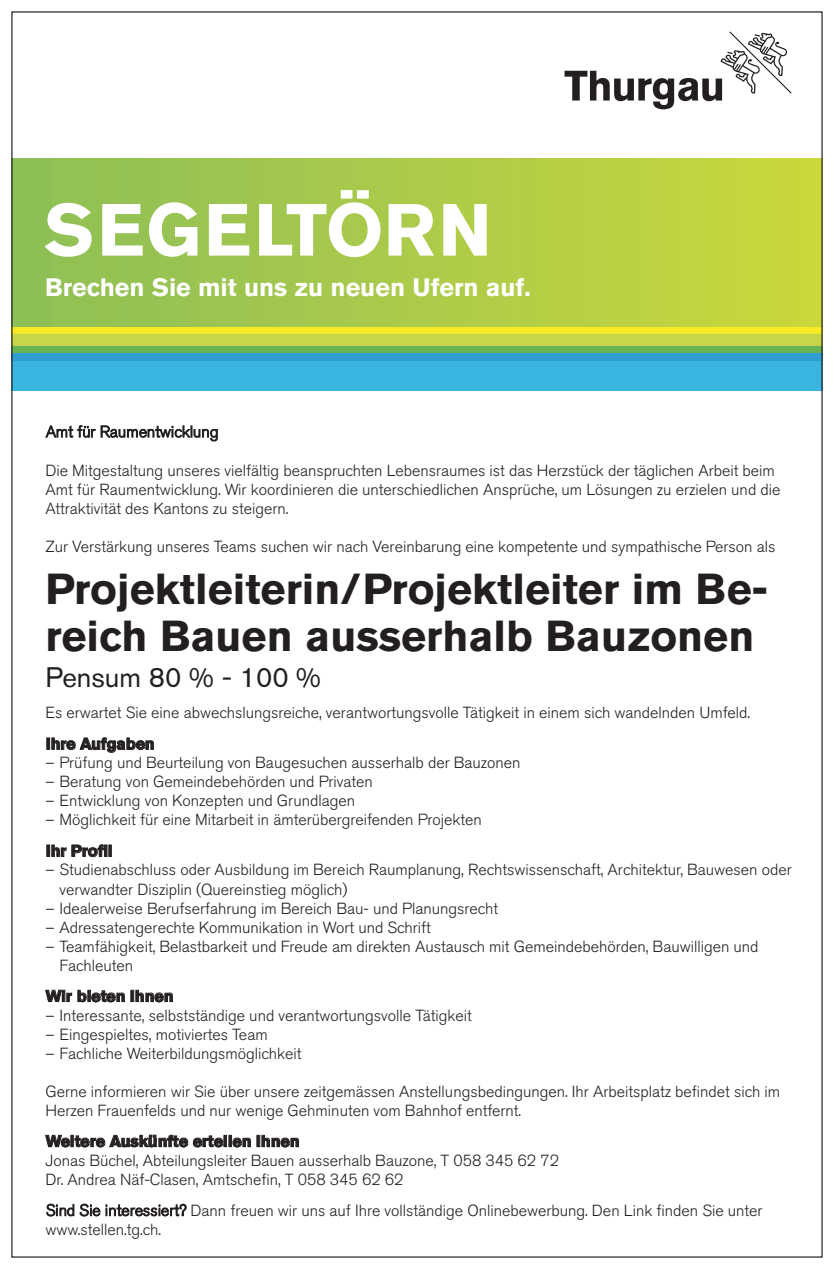
<style>
.page{position:relative;width:834px;height:1269px;background:#fff}
.page>*{position:absolute;margin:0;border:0;box-sizing:border-box;transform-origin:0 0}
.t1{font:700 73px "Akzidenz Grotesk BQ";letter-spacing:.03em;color:#fff}
.t2{font:700 43px/47px "Akzidenz Grotesk BQ";color:#231f20}
.t3{font:28px "Akzidenz Grotesk BQ";color:#231f20}
.t4{font:700 25px "Akzidenz Grotesk BQ";color:#fff}
.t5{font:300 16px/19px "Akzidenz Grotesk BQ";color:#231f20}
.t6{font:700 16px "Akzidenz Grotesk BQ";color:#231f20}
</style>
<div class="page">
<svg style="left:564px;top:32px;width:227px;height:77px"></svg>
<div style="left:11px;top:357px;width:811px;height:34px;background:#39b5df"></div>
<div style="left:11px;top:349px;width:811px;height:11px;background:#309ed1"></div>
<div style="left:11px;top:342px;width:811px;height:11px;background:#69b452"></div>
<div style="left:11px;top:319px;width:811px;height:19px;background:#f5eb24"></div>
<div style="left:13px;top:334px;width:807px;height:11px;background:#c6d646"></div>
<div style="left:11px;top:159px;width:811px;height:167px;background:linear-gradient(to right,#8dbe57,#cbd73c)"></div>
<h1 class="t1" style="left:44px;top:201px;width:449px">SEGELTÖRN</h1>
<h3 class="t4" style="left:45px;top:277px;width:487px">Brechen Sie mit uns zu neuen Ufern auf.</h3>
<p class="t5" style="left:46px;top:423px;width:174px">Amt für Raumentwicklung</p>
<p class="t5" style="left:45px;top:461px;width:736px">Die Mitgestaltung unseres vielfältig beanspruchten Lebensraumes ist das Herzstück der täglichen Arbeit beim<br>Amt für Raumentwicklung. Wir koordinieren die unterschiedlichen Ansprüche, um Lösungen zu erzielen und die<br>Attraktivität des Kantons zu steigern.</p>
<p class="t5" style="left:45px;top:537px;width:731px">Zur Verstärkung unseres Teams suchen wir nach Vereinbarung eine kompetente und sympathische Person als</p>
<h2 class="t2" style="left:45px;top:568px;width:724px">Projektleiterin/Projektleiter im Be&shy;reich Bauen ausserhalb Bauzonen</h2>
<h3 class="t3" style="left:45px;top:667px;width:277px">Pensum 80 % - 100 %</h3>
<p class="t5" style="left:45px;top:704px;width:706px">Es erwartet Sie eine abwechslungsreiche, verantwortungsvolle Tätigkeit in einem sich wandelnden Umfeld.</p>
<p class="t6" style="left:46px;top:737px;width:110px">Ihre Aufgaben</p>
<p class="t5" style="left:45px;top:754px;width:476px">– Prüfung und Beurteilung von Baugesuchen ausserhalb der Bauzonen</p>
<p class="t5" style="left:45px;top:773px;width:329px">– Beratung von Gemeindebehörden und Privaten</p>
<p class="t5" style="left:45px;top:792px;width:311px">– Entwicklung von Konzepten und Grundlagen</p>
<p class="t5" style="left:45px;top:811px;width:438px">– Möglichkeit für eine Mitarbeit in ämterübergreifenden Projekten</p>
<p class="t6" style="left:46px;top:844px;width:68px">Ihr Profil</p>
<p class="t5" style="left:60px;top:861px;width:733px;text-indent:-14px">– Studienabschluss oder Ausbildung im Bereich Raumplanung, Rechtswissenschaft, Architektur, Bauwesen oder verwandter Disziplin (Quereinstieg möglich)</p>
<p class="t5" style="left:45px;top:899px;width:454px">– Idealerweise Berufserfahrung im Bereich Bau- und Planungsrecht</p>
<p class="t5" style="left:45px;top:918px;width:387px">– Adressatengerechte Kommunikation in Wort und Schrift</p>
<p class="t5" style="left:60px;top:937px;width:700px;text-indent:-14px">– Teamfähigkeit, Belastbarkeit und Freude am direkten Austausch mit Gemeindebehörden, Bauwilligen und<br>Fachleuten</p>
<p class="t6" style="left:46px;top:989px;width:129px">Wir bieten Ihnen</p>
<p class="t5" style="left:45px;top:1006px;width:428px">– Interessante, selbstständige und verantwortungsvolle Tätigkeit</p>
<p class="t5" style="left:45px;top:1025px;width:224px">– Eingespieltes, motiviertes Team</p>
<p class="t5" style="left:45px;top:1044px;width:258px">– Fachliche Weiterbildungsmöglichkeit</p>
<p class="t5" style="left:45px;top:1082px;width:736px">Gerne informieren wir Sie über unsere zeitgemässen Anstellungsbedingungen. Ihr Arbeitsplatz befindet sich im<br>Herzen Frauenfelds und nur wenige Gehminuten vom Bahnhof entfernt.</p>
<p class="t6" style="left:46px;top:1134px;width:255px">Weitere Auskünfte erteilen Ihnen</p>
<p class="t5" style="left:45px;top:1151px;width:515px">Jonas Büchel, Abteilungsleiter Bauen ausserhalb Bauzone, T 058 345 62 72<br>Dr. Andrea Näf-Clasen, Amtschefin, T 058 345 62 62</p>
<p class="t5" style="left:45px;top:1201px;width:718px">Sind Sie interessiert? Dann freuen wir uns auf Ihre vollständige Onlinebewerbung. Den Link finden Sie unter www.stellen.tg.ch.</p>
</div>
